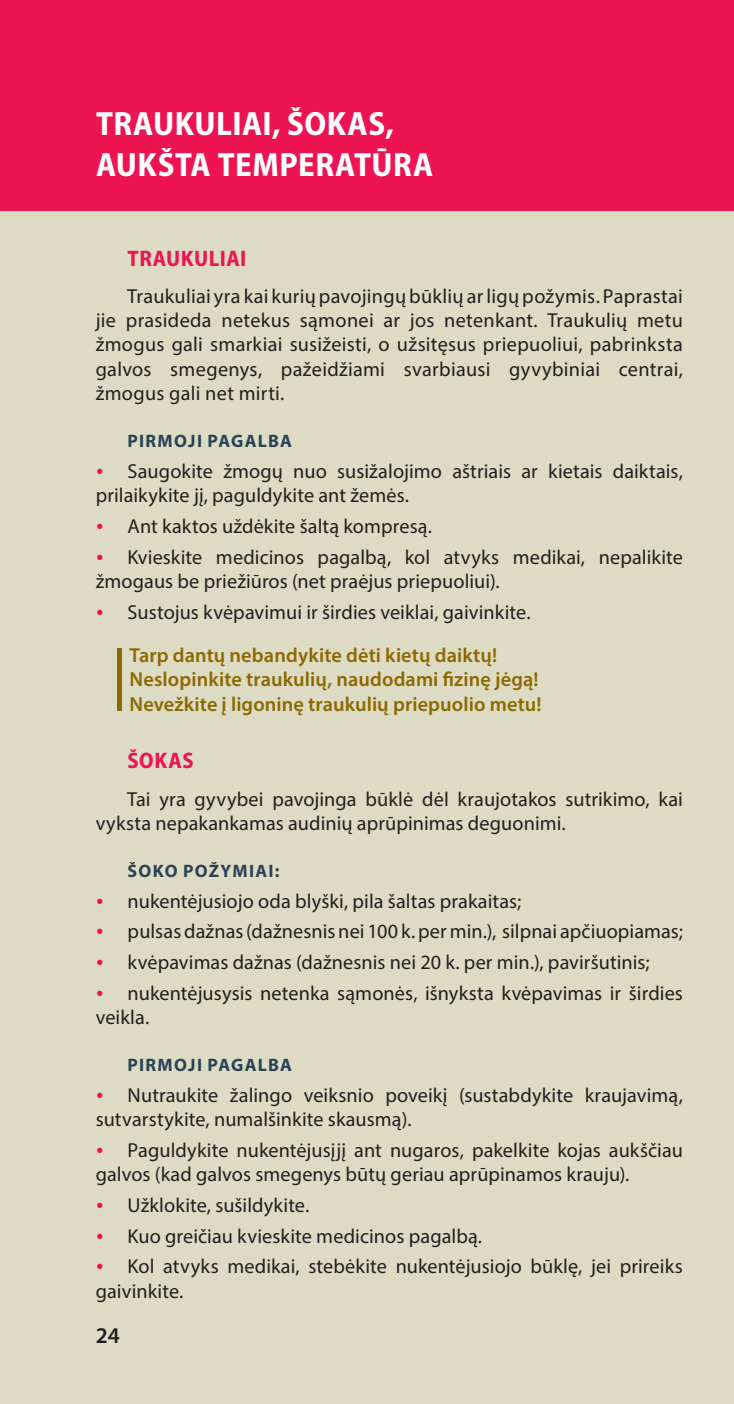
<style>
.page{position:relative;width:734px;height:1404px;background:#fff}
.page>*{position:absolute;margin:0;border:0;box-sizing:border-box;transform-origin:0 0}
.t1{font:700 semi-condensed 33.75px "Myriad Pro";letter-spacing:.015em;color:#fff}
.t2{font:700 semi-condensed 22.5px "Myriad Pro";letter-spacing:.025em;color:#ed1451}
.t3{font:600 22.5px "Myriad Pro";color:#231f20}
.t4{font:20.25px/24.3px "Myriad Pro";letter-spacing:.005em;color:#231f20}
.t5{font:600 20.25px/24.3px "Myriad Pro";letter-spacing:.005em;color:#8c6900}
.t6{font:700 18px "Myriad Pro";letter-spacing:.07em;color:#2b4255}
.s1{font-weight:600;font-size:18px;color:#ed1451}
</style>
<div class="page">
<div style="left:0;top:0;width:733px;height:1403px;background:#dddbc3"></div>
<div style="left:0;top:0;width:733px;height:210px;background:#ed1451"></div>
<hr style="left:117px;top:648px;width:4px;height:63px;background:#8c6900">
<h1 class="t1" style="left:96px;top:105px;width:230px">TRAUKULIAI, ŠOKA</h1>
<h1 class="t1" style="left:368px;top:105px;width:27px">S,</h1>
<h1 class="t1" style="left:96px;top:146px;width:160px">AUKŠTA TEMPE</h1>
<h1 class="t1" style="left:315px;top:146px;width:118px">RATŪRA</h1>
<p class="t2" style="left:128px;top:246px;width:120px">TRAUKULIAI</p>
<p class="t4" style="left:96px;top:283px;width:588px;text-align:justify;text-indent:32px">Traukuliai yra kai kurių pavojingų būklių ar ligų požymis. Paprastai jie prasideda netekus sąmonei ar jos netenkant. Traukulių metu žmogus gali smarkiai susižeisti, o užsitęsus priepuoliui, pabrinksta galvos smegenys, pažeidžiami svarbiausi gyvybiniai centrai, žmogus gali net mirti.</p>
<p class="t6" style="left:127px;top:429px;width:166px">PIRMOJI PAGALBA</p>
<p class="t4" style="left:96px;top:458px;width:588px;text-indent:8px"><span class="s1">y</span> Saugokite žmogų nuo susižalojimo aštriais ar kietais daiktais, prilaikykite jį, paguldykite ant žemės.</p>
<p class="t4" style="left:104px;top:510px;width:580px;line-height:30.6px"><span class="s1">y</span> Ant kaktos uždėkite šaltą kompresą.<br><span class="s1">y</span> Kvieskite medicinos pagalbą, kol atvyks medikai, nepalikite</p>
<p class="t4" style="left:104px;top:565px;width:428px;line-height:30.6px;text-indent:-8px">žmogaus be priežiūros (net praėjus priepuoliui).<br><span class="s1">y</span> Sustojus kvėpavimui ir širdies veiklai, gaivinkite.</p>
<p class="t5" style="left:129px;top:642px;width:413px">Tarp dantų nebandykite dėti kietų daiktų!<br>Neslopinkite traukulių, naudodami fizinę jėgą!<br>Nevežkite į ligoninę traukulių priepuolio metu!</p>
<p class="t2" style="left:128px;top:748px;width:27px">ŠOKA</p>
<p class="t2" style="left:182px;top:748px;width:13px">S</p>
<p class="t4" style="left:96px;top:786px;width:588px;text-indent:32px">Tai yra gyvybei pavojinga būklė dėl kraujotakos sutrikimo, kai vyksta nepakankamas audinių aprūpinimas deguonimi.</p>
<p class="t6" style="left:127px;top:859px;width:154px">ŠOKO POŽYMIAI:</p>
<p class="t4" style="left:104px;top:885px;width:580px;line-height:30.6px"><span class="s1">y</span> nukentėjusiojo oda blyški, pila šaltas prakaitas;<br><span class="s1">y</span> pulsas dažnas (dažnesnis nei 100 k. per min.), silpnai apčiuopiamas; <span class="s1">y</span> kvėpavimas dažnas (dažnesnis nei 20 k. per min.), paviršutinis;<br><span class="s1">y</span> nukentėjusysis netenka sąmonės, išnyksta kvėpavimas ir širdies</p>
<p class="t4" style="left:96px;top:1004px;width:55px">veikla.</p>
<p class="t6" style="left:127px;top:1053px;width:166px">PIRMOJI PAGALBA</p>
<p class="t4" style="left:96px;top:1082px;width:588px;text-indent:8px"><span class="s1">y</span> Nutraukite žalingo veiksnio poveikį (sustabdykite kraujavimą, sutvarstykite, numalšinkite skausmą).</p>
<p class="t4" style="left:96px;top:1137px;width:588px;text-indent:8px"><span class="s1">y</span> Paguldykite nukentėjusįjį ant nugaros, pakelkite kojas aukščiau galvos (kad galvos smegenys būtų geriau aprūpinamos krauju).</p>
<p class="t4" style="left:104px;top:1189px;width:580px;line-height:30.6px"><span class="s1">y</span> Užklokite, sušildykite.<br><span class="s1">y</span> Kuo greičiau kvieskite medicinos pagalbą.<br><span class="s1">y</span> Kol atvyks medikai, stebėkite nukentėjusiojo būklę, jei prireiks</p>
<p class="t4" style="left:96px;top:1278px;width:89px">gaivinkite.</p>
<p class="t3" style="left:96px;top:1320px;width:26px">24</p>
</div>
